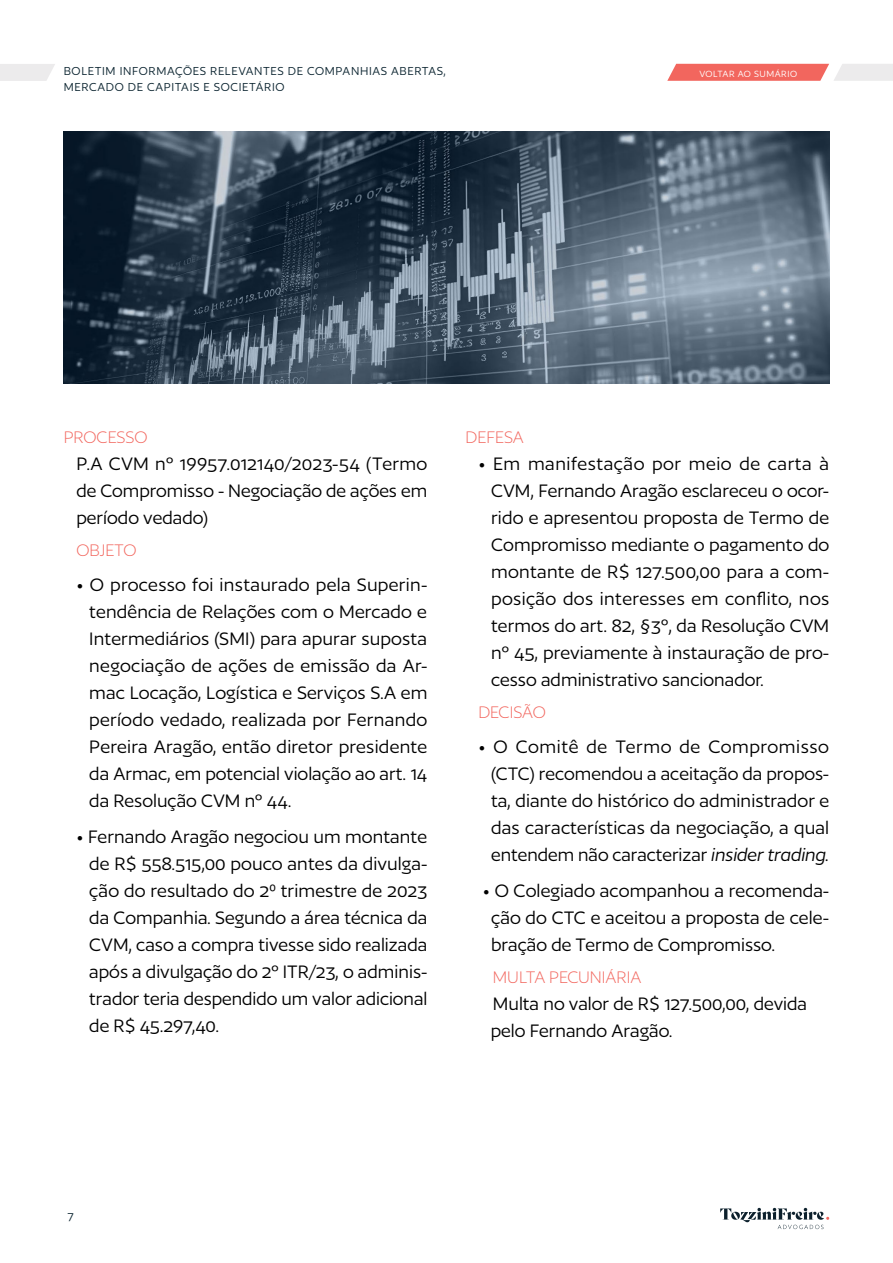
<style>
.page{position:relative;width:893px;height:1263px;background:#fff}
.page>*{position:absolute;margin:0;border:0;box-sizing:border-box;transform-origin:0 0}
.t1{font:21px/27px "Author";color:#000;text-align:justify}
.t2{font:300 19.5px "Author";color:#f2665e}
.t3{font:13.5px/16.2px "Author";letter-spacing:.05em;color:#0b2430}
.t4{font:10.5px "Author";letter-spacing:.05em;color:#fff}
.s1{font-style:italic}
</style>
<div class="page">
<svg style="left:720px;top:1208px;width:109px;height:21px"></svg>
<svg style="left:0;top:64px;width:55px;height:17px"></svg>
<svg style="left:667px;top:64px;width:226px;height:17px;background:#f1938e"></svg>
<img style="left:64px;top:132px;width:765px;height:251px">
<p class="t3" style="left:64px;top:63px;width:384px">BOLETIM INFORMAÇÕES RELEVANTES DE COMPANHIAS ABERTAS,<br>MERCADO DE CAPITAIS E SOCIETÁRIO</p>
<p class="t4" style="left:699px;top:68px;width:99px">VOLTAR AO SUMÁRIO</p>
<p class="t2" style="left:64px;top:427px;width:85px">PROCESSO</p>
<p class="t1" style="left:77px;top:450px;width:352px">P.A CVM nº 19957.012140/2023-54 (Termo de Compromisso - Negociação de ações em período vedado)</p>
<p class="t2" style="left:77px;top:540px;width:61px">OBJETO</p>
<p class="t1" style="left:89px;top:571px;width:340px;text-indent:-13px">• O processo foi instaurado pela Superin&shy;tendência de Relações com o Mercado e Intermediários (SMI) para apurar suposta negociação de ações de emissão da Ar&shy;mac Locação, Logística e Serviços S.A em período vedado, realizada por Fernando Pereira Aragão, então diretor presidente da Armac, em potencial violação ao art. 14 da Resolução CVM nº 44.</p>
<p class="t1" style="left:89px;top:823px;width:340px;text-indent:-13px">• Fernando Aragão negociou um montante de R$ 558.515,00 pouco antes da divulga&shy;ção do resultado do 2⁰ trimestre de 2023 da Companhia. Segundo a área técnica da CVM, caso a compra tivesse sido realizada após a divulgação do 2º ITR/23, o adminis&shy;trador teria despendido um valor adicional de R$ 45.297,40.</p>
<p class="t2" style="left:466px;top:427px;width:60px">DEFESA</p>
<p class="t1" style="left:491px;top:450px;width:340px;text-indent:-13px">• Em manifestação por meio de carta à CVM, Fernando Aragão esclareceu o ocor&shy;rido e apresentou proposta de Termo de Compromisso mediante o pagamento do montante de R$ 127.500,00 para a com&shy;posição dos interesses em conflito, nos termos do art. 82, §3º, da Resolução CVM nº 45, previamente à instauração de pro&shy;cesso administrativo sancionador.</p>
<p class="t2" style="left:478px;top:702px;width:69px">DECISÃO</p>
<p class="t1" style="left:491px;top:733px;width:340px;text-indent:-13px">• O Comitê de Termo de Compromisso (CTC) recomendou a aceitação da propos&shy;ta, diante do histórico do administrador e das características da negociação, a qual entendem não caracterizar <span class="s1">insider trading.</span></p>
<p class="t1" style="left:491px;top:877px;width:340px;text-indent:-8px">• O Colegiado acompanhou a recomenda&shy;ção do CTC e aceitou a proposta de cele&shy;bração de Termo de Compromisso.</p>
<p class="t2" style="left:493px;top:967px;width:150px">MULTA PECUNIÁRIA</p>
<p class="t1" style="left:491px;top:990px;width:318px">Multa no valor de R$ 127.500,00, devida pelo Fernando Aragão.</p>
<p class="t3" style="left:68px;top:1208px;width:8px">7</p>
</div>
